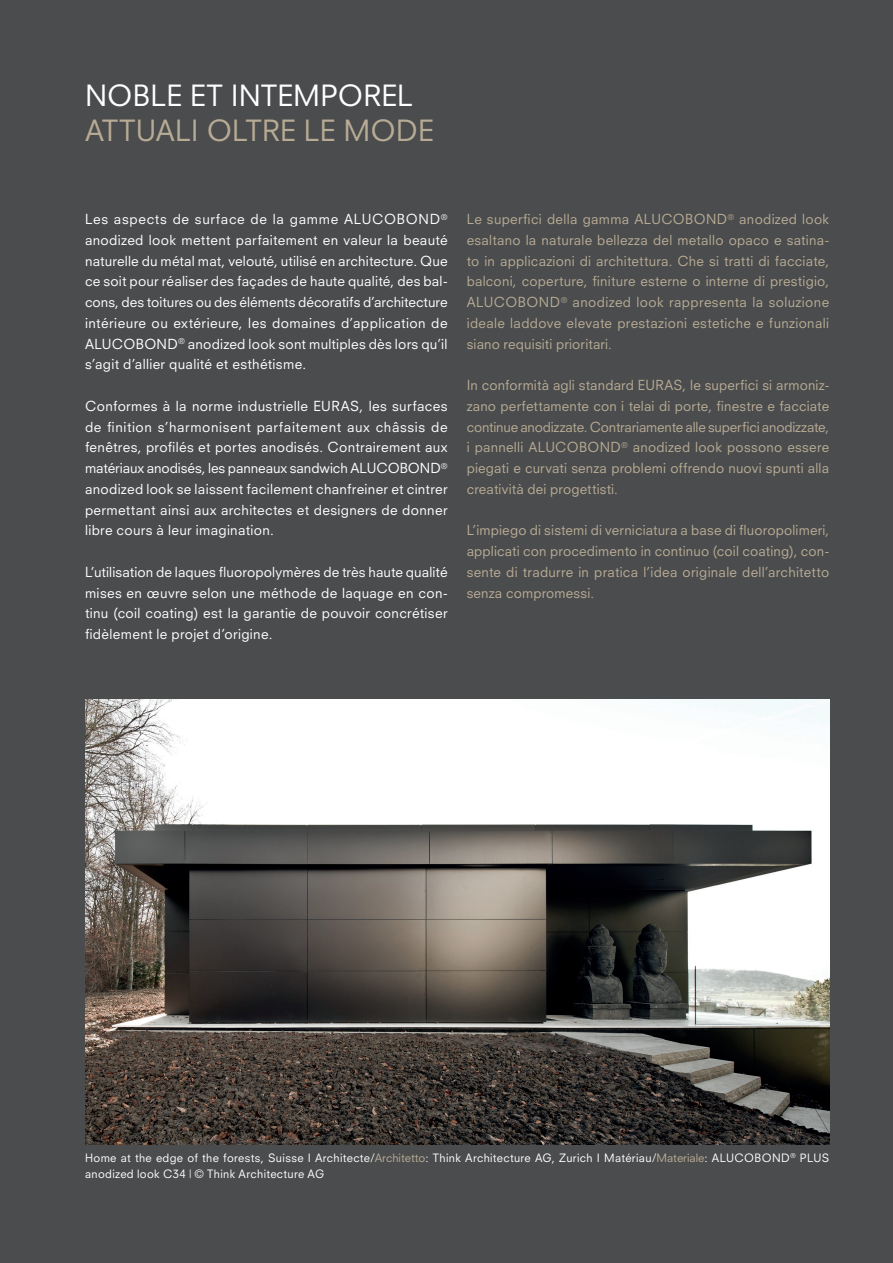
<style>
.page{position:relative;width:893px;height:1263px;background:#4b4c4d}
.page>*{position:absolute;margin:0;border:0;box-sizing:border-box;transform-origin:0 0}
.t1{font:28.5px "Neuzeit SLT Std";letter-spacing:.005em;color:#b8ab95}
.t2{font:28.5px "Neuzeit SLT Std";letter-spacing:.005em;color:#fff}
.t3{font:13.5px/20.7px "Neuzeit SLT Std";letter-spacing:.025em;color:#fff;text-align:justify}
.t4{font:13.5px/20.7px "Neuzeit SLT Std";letter-spacing:.015em;color:#b8ab95;text-align:justify}
.t5{font:11.25px/15.8px "Neuzeit SLT Std";letter-spacing:.03em;color:#fff}
.s1{font-family:"Neuzeit S"}
.s2{font-family:"Neuzeit S";color:#b8ab95}
</style>
<div class="page">
<img style="left:85px;top:699px;width:744px;height:445px">
<h1 class="t2" style="left:85px;top:79px;width:329px">NOBLE ET INTEMPOREL</h1>
<h1 class="t1" style="left:85px;top:113px;width:350px">ATTUALI OLTRE LE MODE</h1>
<p class="t3" style="left:85px;top:209px;width:364px">Les aspects de surface de la gamme ALUCOBOND<sup>® </sup>anodized look mettent parfaitement en valeur la beauté naturelle du métal mat, velouté, utilisé en architecture. Que ce soit pour réaliser des façades de haute qualité, des bal&shy;cons, des toitures ou des éléments décoratifs d’architecture intérieure ou extérieure, les domaines d’application de ALUCOBOND<sup>®</sup> anodized look sont multiples dès lors qu’il s’agit d’allier qualité et esthétisme.</p>
<p class="t3" style="left:85px;top:395px;width:364px">Conformes à la norme industrielle EURAS, les surfaces de finition s’harmonisent parfaitement aux châssis de fenêtres, profilés et portes anodisés. Contrairement aux matériaux anodisés, les panneaux sandwich ALUCOBOND<sup>® </sup>anodized look se laissent facilement chanfreiner et cintrer permettant ainsi aux architectes et designers de donner libre cours à leur imagination.</p>
<p class="t3" style="left:85px;top:561px;width:364px">L’utilisation de laques fluoropolymères de très haute qualité mises en œuvre selon une méthode de laquage en con&shy;tinu (coil coating) est la garantie de pouvoir concrétiser fidèlement le projet d’origine.</p>
<p class="t4" style="left:467px;top:209px;width:364px">Le superfici della gamma ALUCOBOND<sup>®</sup> anodized look esaltano la naturale bellezza del metallo opaco e satina&shy;to in applicazioni di architettura. Che si tratti di facciate, balconi, coperture, finiture esterne o interne di prestigio, ALUCOBOND<sup>®</sup> anodized look rappresenta la soluzione ideale laddove elevate prestazioni estetiche e funzionali siano requisiti prioritari.</p>
<p class="t4" style="left:467px;top:375px;width:364px">In conformità agli standard EURAS, le superfici si armoniz&shy;zano perfettamente con i telai di porte, finestre e facciate continue anodizzate. Contrariamente alle superfici anodizzate, i pannelli ALUCOBOND<sup>®</sup> anodized look possono essere piegati e curvati senza problemi offrendo nuovi spunti alla creatività dei progettisti.</p>
<p class="t4" style="left:467px;top:520px;width:364px">L’impiego di sistemi di verniciatura a base di fluoropolimeri, applicati con procedimento in continuo (coil coating), con&shy;sente di tradurre in pratica l’idea originale dell’architetto senza compromessi.</p>
<p class="t5" style="left:85px;top:1150px;width:746px">Home at the edge of the forests, Suisse I Architecte<span class="s1">/</span><span class="s2">Architetto</span>: Think Architecture AG, Zurich I Matériau<span class="s1">/</span><span class="s2">Materiale</span>: ALUCOBOND<sup>®</sup> PLUS anodized look C34 | © Think Architecture AG</p>
</div>
